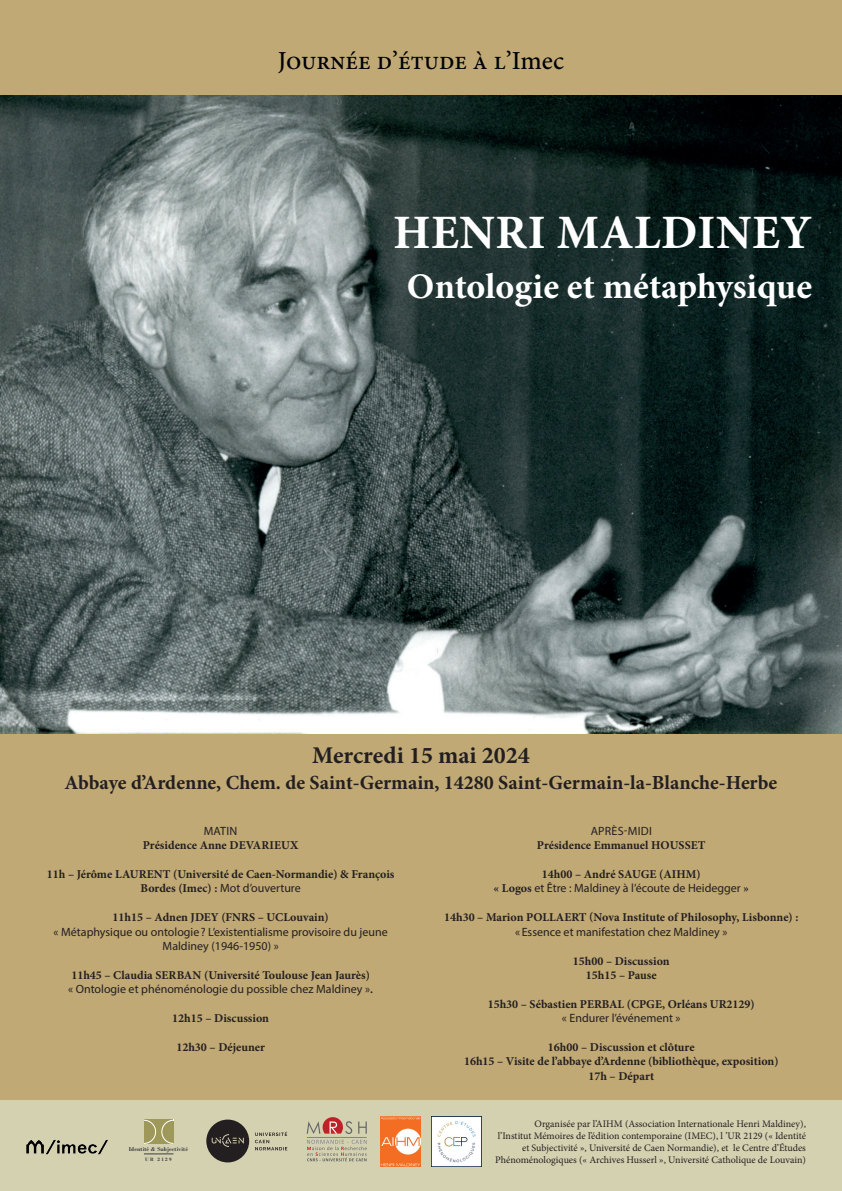
<style>
.page{position:relative;width:842px;height:1191px;background:#fff}
.page>*{position:absolute;margin:0;border:0;box-sizing:border-box;transform-origin:0 0}
.t1{font:700 48px "Minion Pro";letter-spacing:.01em;color:#fff}
.t2{font:700 36px "Minion Pro";color:#fff}
.t3{font:500 26px "Minion Pro";letter-spacing:-.005em;color:#000104}
.t4{font:700 24px "Minion Pro";color:#231f20}
.t5{font:700 20px "Minion Pro";color:#231f20}
.t6{font:700 12px/14.4px "Minion Pro";color:#231f20;text-align:center}
.t7{font:12px/14.4px "Myriad Pro";color:#231f20;text-align:center}
.t8{font:12px "Myriad Pro";letter-spacing:.02em;color:#231f20}
.t9{font:10px/12px "Minion Pro";color:#231f20;text-align:right}
.t10{font:700 6.1px "Bodoni";letter-spacing:.02em;color:#3e3e3f}
.t11{font:700 5.1px "Bodoni";letter-spacing:.265em;color:#3e3e3f}
.s1{font-family:"Minion Pro";font-weight:700}
</style>
<div class="page">
<img style="left:0;top:95px;width:842px;height:639px">
<div style="left:0;top:1100px;width:842px;height:91px;background:#d4d1b1"></div>
<div style="left:0;top:734px;width:842px;height:366px;background:#c0a975"></div>
<div style="left:0;top:0;width:842px;height:95px;background:#c0a975"></div>
<svg style="left:307px;top:1117px;width:60px;height:44px"></svg>
<hr style="left:307px;top:1137px;width:60px;height:1px;background:#82858b">
<svg style="left:144px;top:1153px;width:29px;height:1px"></svg>
<svg style="left:144px;top:1119px;width:30px;height:25px"></svg>
<svg style="left:206px;top:1119px;width:81px;height:43px"></svg>
<img style="left:380px;top:1116px;width:40px;height:50px">
<img style="left:432px;top:1116px;width:50px;height:50px">
<img style="left:26px;top:1140px;width:82px;height:15px">
<h3 class="t3" style="left:278px;top:43px;width:288px">Journée d’étude à l’Imec</h3>
<h1 class="t1" style="left:393px;top:198px;width:420px">HENRI MALDINEY</h1>
<h2 class="t2" style="left:407px;top:261px;width:407px">Ontologie et métaphysique</h2>
<h3 class="t4" style="left:312px;top:738px;width:219px">Mercredi 15 mai 2024</h3>
<h3 class="t5" style="left:65px;top:768px;width:714px">Abbaye d’Ardenne, Chem. de Saint-Germain, 14280 Saint-Germain-la-Blanche-Herbe</h3>
<p class="t7" style="left:204px;top:823px;width:35px">MATIN</p>
<p class="t6" style="left:143px;top:838px;width:157px">Présidence Anne DEVARIEUX</p>
<p class="t6" style="left:47px;top:867px;width:349px">11h – Jérôme LAURENT (Université de Caen-Normandie) &amp; François</p>
<p class="t7" style="left:141px;top:881px;width:162px"><span class="s1">Bordes (Imec) :</span> Mot d’ouverture</p>
<p class="t6" style="left:113px;top:910px;width:218px">11h15 – Adnen JDEY (FNRS – UCLouvain)</p>
<p class="t7" style="left:54px;top:924px;width:336px">« Métaphysique ou ontologie? L’existentialisme provisoire du jeune<br>Maldiney (1946-1950) »</p>
<p class="t6" style="left:71px;top:967px;width:300px">11h45 – Claudia SERBAN (Université Toulouse Jean Jaurès)</p>
<p class="t7" style="left:68px;top:982px;width:306px">« Ontologie et phénoménologie du possible chez Maldiney »<span class="s1">.</span></p>
<p class="t6" style="left:172px;top:1011px;width:98px">12h15 – Discussion</p>
<p class="t6" style="left:176px;top:1039px;width:90px">12h30 – Déjeuner</p>
<p class="t10" style="left:129px;top:1145px;width:61px">Identité &amp; Subjectivité</p>
<p class="t11" style="left:145px;top:1156px;width:28px">UR 2129</p>
<p class="t8" style="left:591px;top:823px;width:63px">APRÈS-MIDI</p>
<p class="t6" style="left:537px;top:838px;width:170px">Présidence Emmanuel HOUSSET</p>
<p class="t6" style="left:542px;top:867px;width:160px">14h00 – André SAUGE (AIHM)</p>
<p class="t7" style="left:494px;top:881px;width:257px"><span class="s1">« Logos</span> et Être : Maldiney à l’écoute de Heidegger <span class="s1">»</span></p>
<p class="t6" style="left:444px;top:910px;width:356px">14h30 – Marion POLLAERT (Nova Institute of Philosophy, Lisbonne) :</p>
<p class="t7" style="left:515px;top:924px;width:214px">« Essence et manifestation chez Maldiney »</p>
<p class="t6" style="left:573px;top:953px;width:98px">15h00 – Discussion<br>15h15 – Pause</p>
<p class="t6" style="left:488px;top:996px;width:269px">15h30 – Sébastien PERBAL (CPGE, Orléans UR2129)</p>
<p class="t7" style="left:562px;top:1010px;width:120px">« Endurer l’événement »</p>
<p class="t6" style="left:464px;top:1039px;width:316px">16h00 – Discussion et clôture<br>16h15 – Visite de l’abbaye d’Ardenne (bibliothèque, exposition)<br>17h – Départ</p>
<p class="t9" style="left:495px;top:1118px;width:312px">Organisée par l’AIHM (Association Internationale Henri Maldiney),<br>l’Institut Mémoires de l’édition contemporaine (IMEC), l ’UR 2129 (« Identité et Subjectivité », Université de Caen Normandie), et le Centre d’Études Phénoménologiques (« Archives Husserl », Université Catholique de Louvain)</p>
</div>
